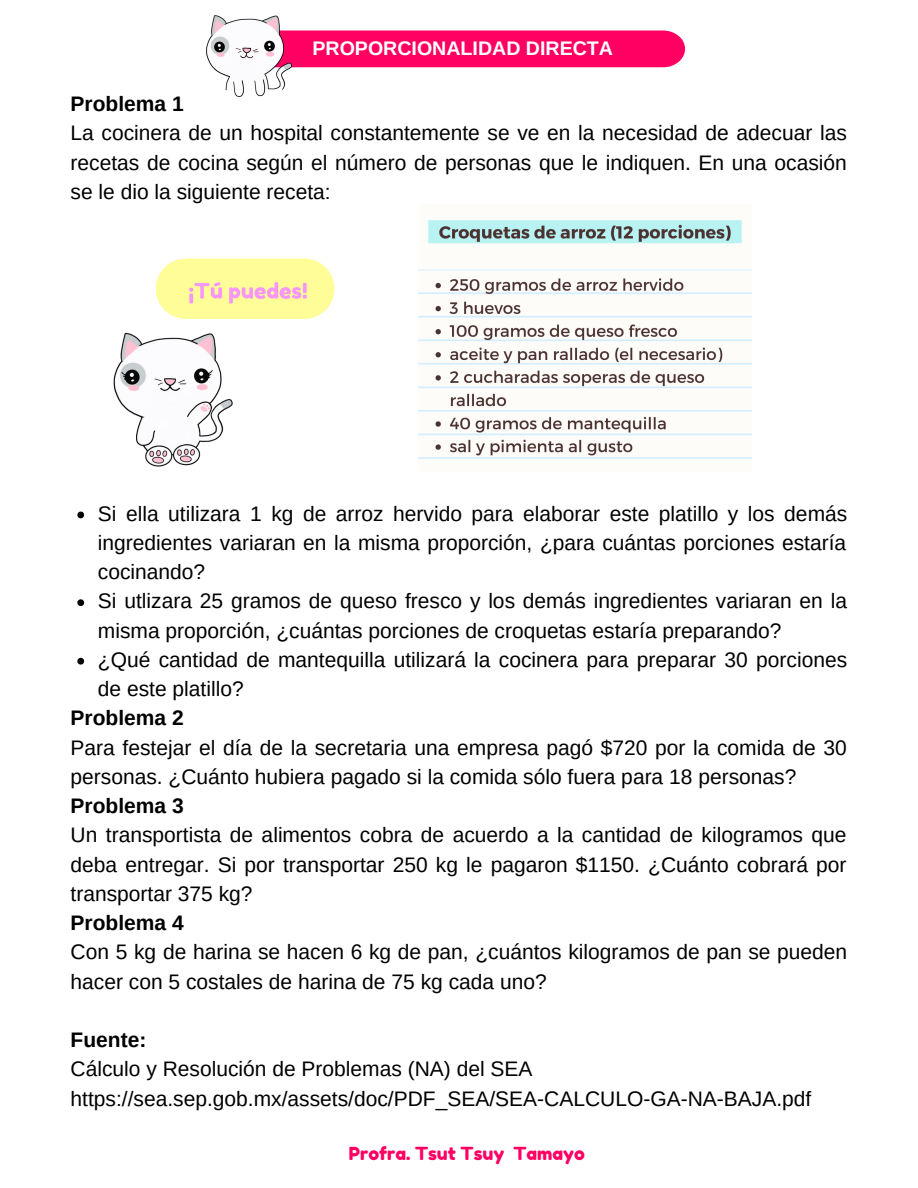
<style>
.page{position:relative;width:918px;height:1188px;background:#fff}
.page>*{position:absolute;margin:0;border:0;box-sizing:border-box;transform-origin:0 0}
.t1{font:21px/29.2px "Arimo";color:#000}
.t2{font:700 21px "Arimo";color:#000}
.t3{font:700 19.65px "Arimo";color:#fff}
.t4{font:18px "Fredoka One";color:#ff0062}
</style>
<div class="page">
<svg style="left:77px;top:512px;width:7px;height:6px"></svg>
<svg style="left:77px;top:599px;width:7px;height:7px"></svg>
<svg style="left:77px;top:658px;width:7px;height:7px"></svg>
<div style="left:297px;top:31px;width:388px;height:36px;background:#ff0062"></div>
<svg style="left:156px;top:259px;width:179px;height:49px"></svg>
<img style="left:163px;top:260px;width:166px;height:59px">
<img style="left:206px;top:15px;width:91px;height:82px">
<img style="left:113px;top:332px;width:120px;height:135px">
<img style="left:419px;top:220px;width:333px;height:239px">
<p class="t3" style="left:312px;top:37px;width:302px">PROPORCIONALIDAD DIRECTA</p>
<p class="t2" style="left:71px;top:92px;width:115px">Problema 1</p>
<p class="t1" style="left:71px;top:118px;width:778px;text-align:justify">La cocinera de un hospital constantemente se ve en la necesidad de adecuar las recetas de cocina según el número de personas que le indiquen. En una ocasión se le dio la siguiente receta:</p>
<p class="t1" style="left:98px;top:499px;width:751px">Si ella utilizara 1 kg de arroz hervido para elaborar este platillo y los demás ingredientes variaran en la misma proporción, ¿para cuántas porciones estaría cocinando?<br>Si utlizara 25 gramos de queso fresco y los demás ingredientes variaran en la misma proporción, ¿cuántas porciones de croquetas estaría preparando?<br>¿Qué cantidad de mantequilla utilizará la cocinera para preparar 30 porciones de este platillo?</p>
<p class="t2" style="left:71px;top:706px;width:115px">Problema 2</p>
<p class="t1" style="left:71px;top:733px;width:778px">Para festejar el día de la secretaria una empresa pagó $720 por la comida de 30 personas. ¿Cuánto hubiera pagado si la comida sólo fuera para 18 personas?</p>
<p class="t2" style="left:71px;top:794px;width:115px">Problema 3</p>
<p class="t1" style="left:71px;top:820px;width:778px;text-align:justify">Un transportista de alimentos cobra de acuerdo a la cantidad de kilogramos que deba entregar. Si por transportar 250 kg le pagaron $1150. ¿Cuánto cobrará por transportar 375 kg?</p>
<p class="t2" style="left:71px;top:911px;width:115px">Problema 4</p>
<p class="t1" style="left:71px;top:937px;width:778px">Con 5 kg de harina se hacen 6 kg de pan, ¿cuántos kilogramos de pan se pueden hacer con 5 costales de harina de 75 kg cada uno?</p>
<p class="t2" style="left:71px;top:1028px;width:77px">Fuente:</p>
<p class="t1" style="left:71px;top:1054px;width:742px">Cálculo y Resolución de Problemas (NA) del SEA https://sea.sep.gob.mx/assets/doc/PDF_SEA/SEA-CALCULO-GA-NA-BAJA.pdf</p>
<p class="t4" style="left:349px;top:1143px;width:238px">Profra. Tsut Tsuy Tamayo</p>
</div>
